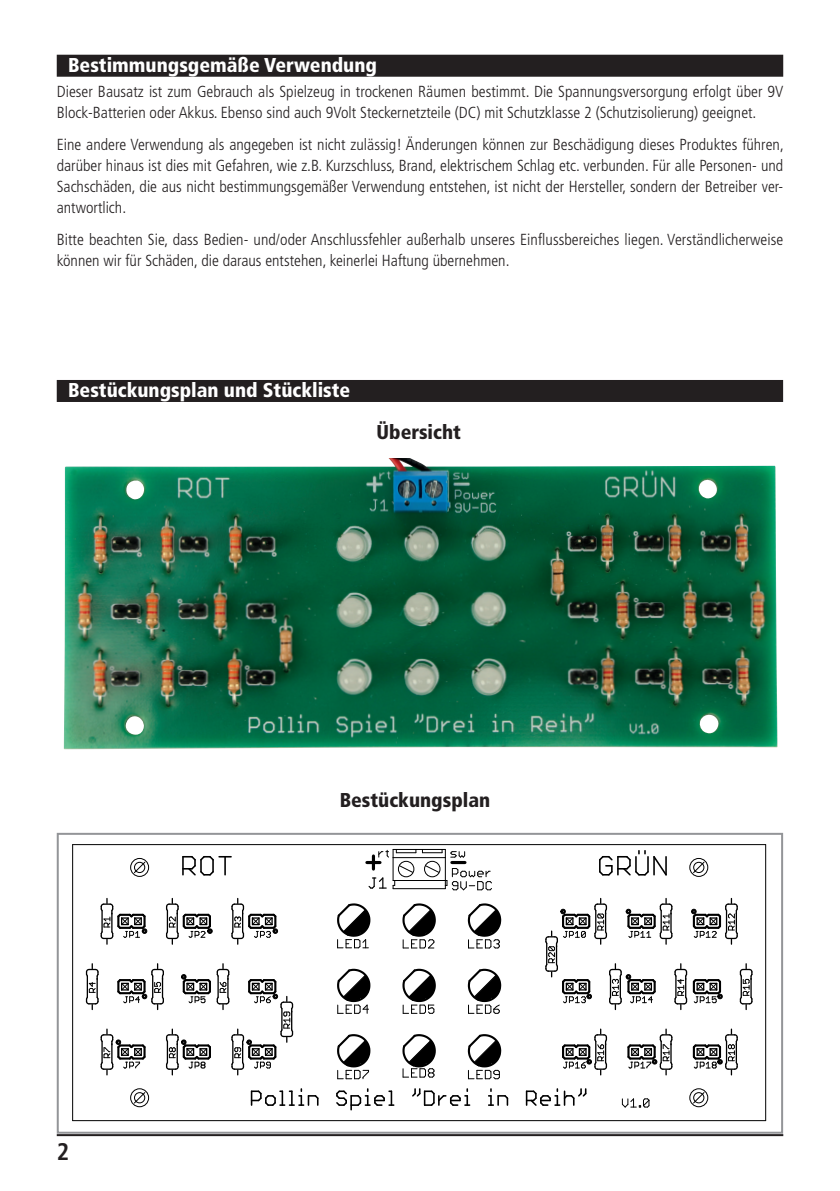
<style>
.page{position:relative;width:840px;height:1191px;background:#fff}
.page>*{position:absolute;margin:0;border:0;box-sizing:border-box;transform-origin:0 0}
.t1{font:700 condensed 24px "Frutiger LT Pro";color:#231f20}
.hsc_überschrift{font:900 condensed 20px "Frutiger LT Pro";color:#fff}
.Produkt-Überschrift{font:900 condensed 20px "Frutiger LT Pro";color:#231f20}
.hsc_produkt-text{font:300 condensed 16px/20.8px "Frutiger LT Pro";color:#231f20}
</style>
<div class="page">
<hr style="left:57px;top:1134px;width:725px;height:2px;background:#231f20">
<div style="left:57px;top:55px;width:725px;height:22px;background:#231f20"></div>
<div style="left:57px;top:833px;width:725px;height:300px;border:2px solid #939598"></div>
<div style="left:57px;top:380px;width:725px;height:22px;background:#231f20"></div>
<svg style="left:182px;top:856px;width:49px;height:20px"></svg>
<svg style="left:599px;top:850px;width:68px;height:26px"></svg>
<svg style="left:251px;top:1089px;width:68px;height:17px"></svg>
<svg style="left:336px;top:1089px;width:57px;height:20px"></svg>
<svg style="left:412px;top:1089px;width:57px;height:17px"></svg>
<svg style="left:488px;top:1089px;width:21px;height:16px"></svg>
<svg style="left:525px;top:1089px;width:62px;height:17px"></svg>
<svg style="left:621px;top:1098px;width:29px;height:10px"></svg>
<svg style="left:367px;top:849px;width:125px;height:42px"></svg>
<svg style="left:100px;top:898px;width:48px;height:46px"></svg>
<svg style="left:165px;top:898px;width:48px;height:46px"></svg>
<svg style="left:231px;top:898px;width:47px;height:46px"></svg>
<svg style="left:85px;top:963px;width:209px;height:111px"></svg>
<svg style="left:337px;top:903px;width:34px;height:46px"></svg>
<svg style="left:402px;top:903px;width:34px;height:46px"></svg>
<svg style="left:467px;top:903px;width:35px;height:46px"></svg>
<svg style="left:337px;top:968px;width:34px;height:46px"></svg>
<svg style="left:402px;top:968px;width:34px;height:46px"></svg>
<svg style="left:467px;top:968px;width:35px;height:46px"></svg>
<svg style="left:337px;top:1034px;width:34px;height:46px"></svg>
<svg style="left:402px;top:1034px;width:34px;height:44px"></svg>
<svg style="left:467px;top:1034px;width:35px;height:46px"></svg>
<svg style="left:545px;top:898px;width:208px;height:111px"></svg>
<svg style="left:562px;top:1029px;width:45px;height:45px"></svg>
<svg style="left:627px;top:1029px;width:46px;height:45px"></svg>
<svg style="left:692px;top:1029px;width:46px;height:45px"></svg>
<hr style="left:73px;top:1120px;width:692px;height:1px;background:#000">
<hr style="left:764px;top:844px;width:1px;height:276px;background:#000">
<hr style="left:73px;top:844px;width:692px;height:1px;background:#000">
<hr style="left:72px;top:844px;width:1px;height:276px;background:#000">
<div style="left:130px;top:1088px;width:18px;height:18px;border:1px solid #000;border-radius:50%"></div>
<div style="left:689px;top:1088px;width:18px;height:18px;border:1px solid #000;border-radius:50%"></div>
<div style="left:130px;top:858px;width:18px;height:18px;border:1px solid #000;border-radius:50%"></div>
<div style="left:689px;top:858px;width:18px;height:18px;border:1px solid #000;border-radius:50%"></div>
<svg style="left:134px;top:1092px;width:11px;height:11px"></svg>
<svg style="left:693px;top:1092px;width:10px;height:11px"></svg>
<svg style="left:134px;top:862px;width:11px;height:11px"></svg>
<svg style="left:693px;top:862px;width:10px;height:11px"></svg>
<img style="left:64px;top:458px;width:713px;height:291px">
<p class="hsc_überschrift" style="left:68px;top:53px;width:310px">Bestimmungsgemäße Verwendung</p>
<p class="hsc_produkt-text" style="left:57px;top:82px;width:728px">Dieser Bausatz ist zum Gebrauch als Spielzeug in trockenen Räumen bestimmt. Die Spannungsversorgung erfolgt über 9V<br>Block-Batterien oder Akkus. Ebenso sind auch 9Volt Steckernetzteile (DC) mit Schutzklasse 2 (Schutzisolierung) geeignet.</p>
<p class="hsc_produkt-text" style="left:57px;top:135px;width:728px;text-align:justify">Eine andere Verwendung als angegeben ist nicht zulässig! Änderungen können zur Beschädigung dieses Produktes führen, darüber hinaus ist dies mit Gefahren, wie z.B. Kurzschluss, Brand, elektrischem Schlag etc. verbunden. Für alle Personen- und Sachschäden, die aus nicht bestimmungsgemäßer Verwendung entstehen, ist nicht der Hersteller, sondern der Betreiber ver&shy;antwortlich.</p>
<p class="hsc_produkt-text" style="left:57px;top:229px;width:727px">Bitte beachten Sie, dass Bedien- und/oder Anschlussfehler außerhalb unseres Einflussbereiches liegen. Verständlicherweise können wir für Schäden, die daraus entstehen, keinerlei Haftung übernehmen.</p>
<p class="hsc_überschrift" style="left:68px;top:378px;width:283px">Bestückungsplan und Stückliste</p>
<p class="Produkt-Überschrift" style="left:376px;top:420px;width:86px">Übersicht</p>
<h1 class="t1" style="left:57px;top:1137px;width:14px">2</h1>
<p class="Produkt-Überschrift" style="left:339px;top:787px;width:152px">Bestückungsplan</p>
</div>
